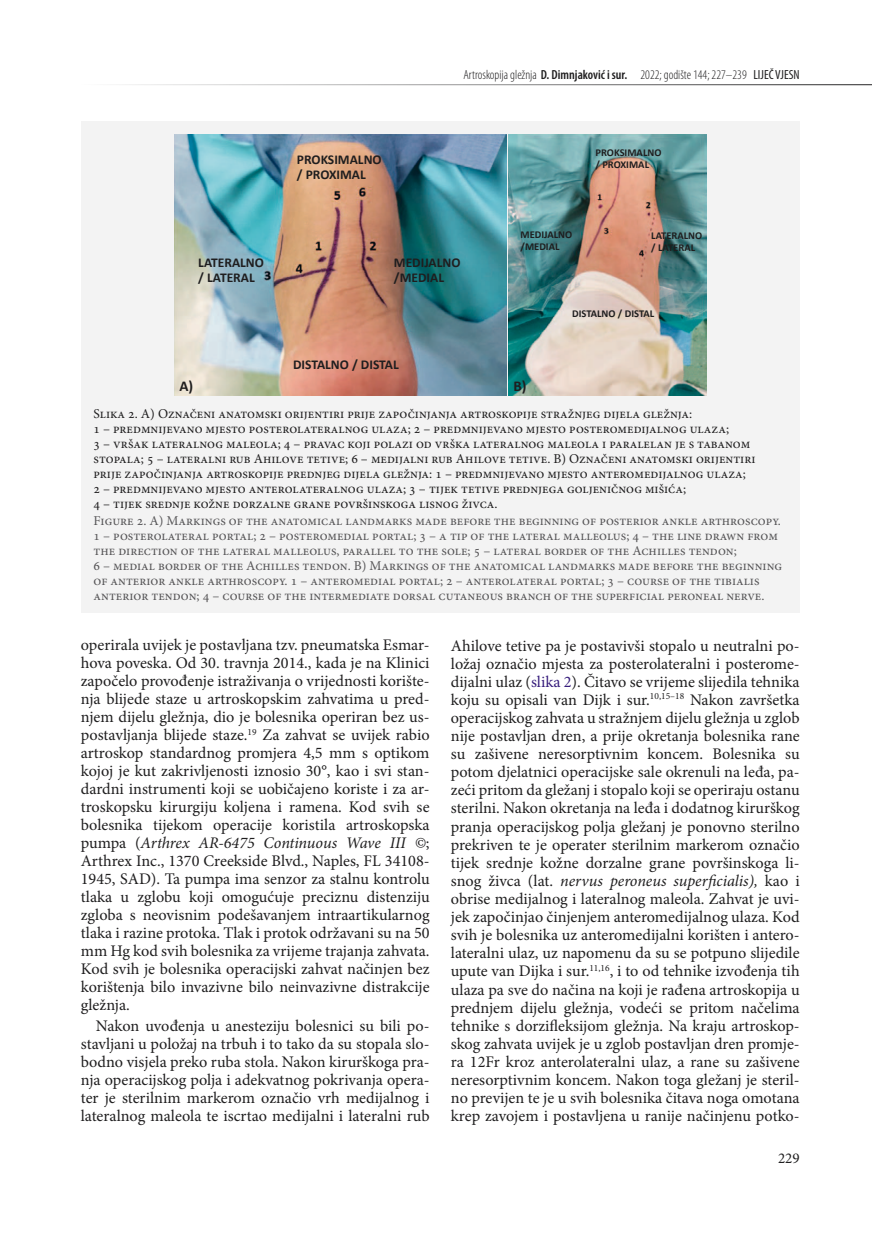
<style>
.page{position:relative;width:872px;height:1234px;background:#fff}
.page>*{position:absolute;margin:0;border:0;box-sizing:border-box;transform-origin:0 0}
.t1{font:16.2px/18.1px "Minion Pro";color:#1f1e1f;text-align:justify}
.t2{font:700 15px "Calibri";color:#1f1e1f}
.t3{font:15px "Minion Pro";color:#1f1e1f}
.t4{font:13.5px/15px "Minion Pro";color:#1f1e1f}
.t5{font:13.5px/15px "Minion Pro";color:#565557}
.t6{font:700 13.5px/15px "Calibri";color:#1f1e1f}
.t7{font:300 condensed 13.2px "Myriad Pro";color:#1f1e1f}
.t8{font:700 10.5px/12px "Calibri";color:#1f1e1f}
.s1{font-weight:600}
.s2{font-weight:400}
.s3{font-style:italic}
.s4{color:#371d7c}
</style>
<div class="page">
<hr style="left:81px;top:84px;width:791px;height:1px;background:#1f1e1f">
<div style="left:81px;top:121px;width:718px;height:491px;background:#f3f3f3"></div>
<img style="left:174px;top:134px;width:532px;height:261px">
<p class="t6" style="left:198px;top:254px;width:67px">LATERALNO / LATERAL</p>
<p class="t7" style="left:463px;top:67px;width:338px">Artroskopija gležnja <span class="s1">D. Dimnjaković i sur.</span> 2022; godište 144; 227–239 <span class="s2">LIJEČ VJESN</span></p>
<p class="t6" style="left:297px;top:152px;width:86px">PROKSIMALNO / PROXIMAL</p>
<p class="t6" style="left:394px;top:255px;width:68px">MEDIJALNO /MEDIAL</p>
<p class="t8" style="left:595px;top:147px;width:67px">PROKSIMALNO / PROXIMAL</p>
<p class="t8" style="left:520px;top:229px;width:53px">MEDIJALNO /MEDIAL</p>
<p class="t8" style="left:651px;top:230px;width:53px">LATERALNO / LATERAL</p>
<p class="t8" style="left:572px;top:308px;width:84px">DISTALNO / DISTAL</p>
<p class="t6" style="left:293px;top:356px;width:107px">DISTALNO / DISTAL</p>
<p class="t2" style="left:179px;top:376px;width:15px">A)</p>
<p class="t2" style="left:513px;top:376px;width:15px">B)</p>
<p class="t4" style="left:94px;top:406px;width:663px">Slika 2. A) Označeni anatomski orijentiri prije započinjanja artroskopije stražnjeg dijela gležnja:<br>1 – predmnijevano mjesto posterolateralnog ulaza; 2 – predmnijevano mjesto posteromedijalnog ulaza;<br>3 – vršak lateralnog maleola; 4 – pravac koji polazi od vrška lateralnog maleola i paralelan je s tabanom stopala; 5 – lateralni rub Ahilove tetive; 6 – medijalni rub Ahilove tetive. B) Označeni anatomski orijentiri prije započinjanja artroskopije prednjeg dijela gležnja: 1 – predmnijevano mjesto anteromedijalnog ulaza; 2 – predmnijevano mjesto anterolateralnog ulaza; 3 – tijek tetive prednjega goljeničnog mišića;<br>4 – tijek srednje kožne dorzalne grane površinskoga lisnog živca.</p>
<p class="t5" style="left:94px;top:513px;width:690px">Figure 2. A) Markings of the anatomical landmarks made before the beginning of posterior ankle arthroscopy.<br>1 – posterolateral portal; 2 – posteromedial portal; 3 – a tip of the lateral malleolus; 4 – the line drawn from the direction of the lateral malleolus, parallel to the sole; 5 – lateral border of the Achilles tendon;<br>6 – medial border of the Achilles tendon. B) Markings of the anatomical landmarks made before the beginning of anterior ankle arthroscopy. 1 – anteromedial portal; 2 – anterolateral portal; 3 – course of the tibialis anterior tendon; 4 – course of the intermediate dorsal cutaneous branch of the superficial peroneal nerve.</p>
<p class="t1" style="left:81px;top:636px;width:350px">operirala uvijek je postavljana tzv. pneumatska Esmar&shy;hova poveska. Od 30. travnja 2014., kada je na Klinici započelo provođenje istraživanja o vrijednosti korište&shy;nja blijede staze u artroskopskim zahvatima u pred&shy;njem dijelu gležnja, dio je bolesnika operiran bez us&shy;postavljanja blijede staze.<sup>19</sup> Za zahvat se uvijek rabio artroskop standardnog promjera 4,5 mm s optikom kojoj je kut zakrivljenosti iznosio 30°, kao i svi stan&shy;dardni instrumenti koji se uobičajeno koriste i za ar&shy;troskopsku kirurgiju koljena i ramena. Kod svih se bolesnika tijekom operacije koristila artroskopska pumpa (<span class="s3">Arthrex AR-6475 Continuous Wave III ©</span>; Arthrex Inc., 1370 Creekside Blvd., Naples, FL 34108- 1945, SAD). Ta pumpa ima senzor za stalnu kontrolu tlaka u zglobu koji omogućuje preciznu distenziju zgloba s neovisnim podešavanjem intraartikularnog tlaka i razine protoka. Tlak i protok održavani su na 50 mm Hg kod svih bolesnika za vrijeme trajanja zahvata.<br>Kod svih je bolesnika operacijski zahvat načinjen bez korištenja bilo invazivne bilo neinvazivne distrakcije gležnja.</p>
<p class="t1" style="left:81px;top:1016px;width:350px;text-indent:15px">Nakon uvođenja u anesteziju bolesnici su bili po&shy;stavljani u položaj na trbuh i to tako da su stopala slo&shy;bodno visjela preko ruba stola. Nakon kirurškoga pra&shy;nja operacijskog polja i adekvatnog pokrivanja opera&shy;ter je sterilnim markerom označio vrh medijalnog i lateralnog maleola te iscrtao medijalni i lateralni rub</p>
<p class="t1" style="left:451px;top:636px;width:350px">Ahilove tetive pa je postavivši stopalo u neutralni po&shy;ložaj označio mjesta za posterolateralni i posterome&shy;dijalni ulaz (<span class="s4">slika 2</span>). Čitavo se vrijeme slijedila tehnika koju su opisali van Dijk i sur.<sup>10,15–18</sup> Nakon završetka operacijskog zahvata u stražnjem dijelu gležnja u zglob nije postavljan dren, a prije okretanja bolesnika rane su zašivene neresorptivnim koncem. Bolesnika su potom djelatnici operacijske sale okrenuli na leđa, pa&shy;zeći pritom da gležanj i stopalo koji se operiraju ostanu sterilni. Nakon okretanja na leđa i dodatnog kirurškog pranja operacijskog polja gležanj je ponovno sterilno prekriven te je operater sterilnim markerom označio tijek srednje kožne dorzalne grane površinskoga li&shy;snog živca (lat. <span class="s3">nervus peroneus superficialis),</span> kao i obrise medijalnog i lateralnog maleola. Zahvat je uvi&shy;jek započinjao činjenjem anteromedijalnog ulaza. Kod svih je bolesnika uz anteromedijalni korišten i antero&shy;lateralni ulaz, uz napomenu da su se potpuno slijedile upute van Dijka i sur.<sup>11,16</sup>, i to od tehnike izvođenja tih ulaza pa sve do načina na koji je rađena artroskopija u prednjem dijelu gležnja, vodeći se pritom načelima tehnike s dorzifleksijom gležnja. Na kraju artroskop&shy;skog zahvata uvijek je u zglob postavljan dren promje&shy;ra 12Fr kroz anterolateralni ulaz, a rane su zašivene neresorptivnim koncem. Nakon toga gležanj je steril&shy;no previjen te je u svih bolesnika čitava noga omotana krep zavojem i postavljena u ranije načinjenu potko-</p>
<p class="t3" style="left:778px;top:1147px;width:23px">229</p>
</div>
